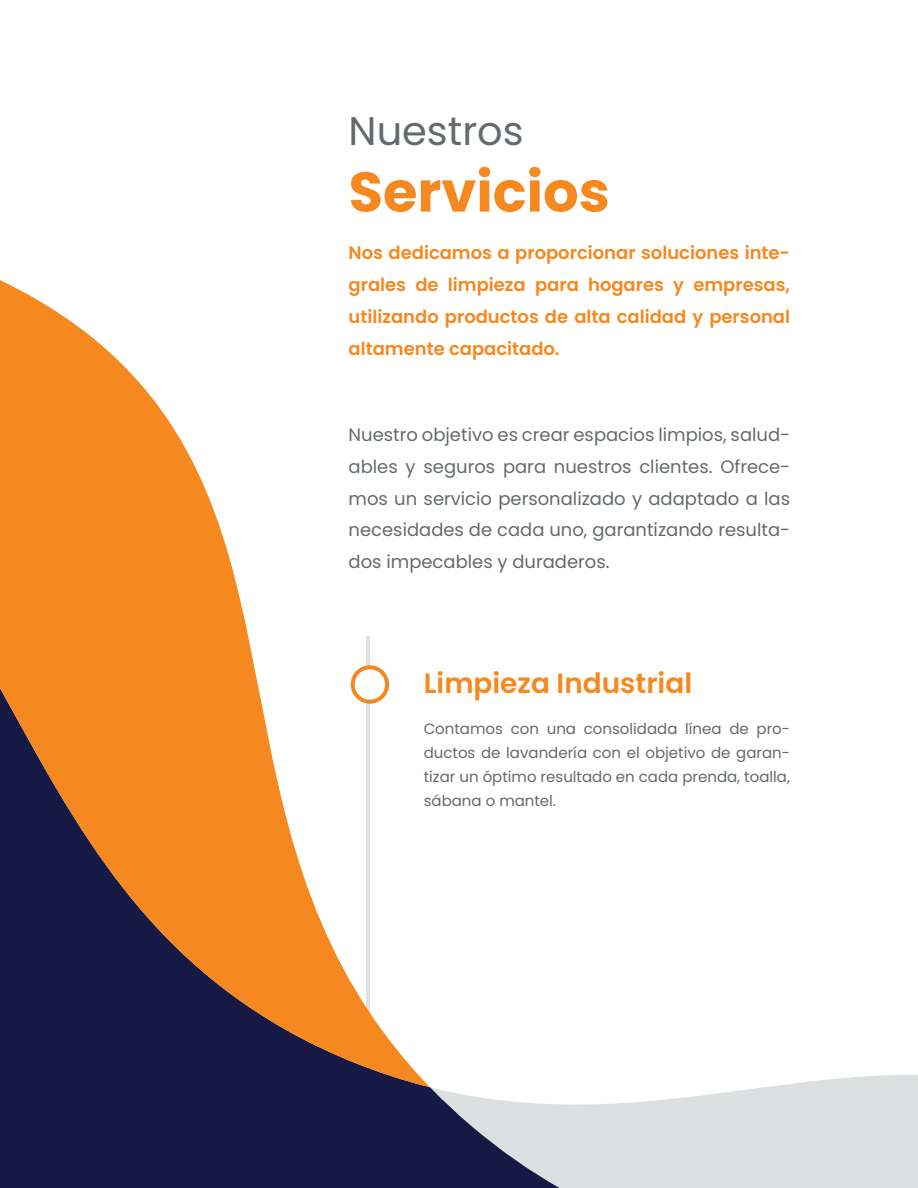
<style>
.page{position:relative;width:918px;height:1188px;background:#fff}
.page>*{position:absolute;margin:0;border:0;box-sizing:border-box;transform-origin:0 0}
.t1{font:700 55.95px "Poppins";color:#f5881f}
.t2{font:39.9px "Poppins";color:#646a6c}
.t3{font:600 27.9px "Poppins";color:#f5881f}
.t4{font:18px/32px "Poppins";color:#646a6c;text-align:justify}
.t5{font:600 18px/32px "Poppins";color:#f5881f;text-align:justify}
.t6{font:15px/24px "Poppins";color:#646a6c;text-align:justify}
</style>
<div class="page">
<svg style="left:560px;top:1075px;width:358px;height:113px;background:#e1e4e4"></svg>
<svg style="left:0;top:1087px;width:560px;height:101px;background:#2e3057"></svg>
<svg style="left:0;top:280px;width:430px;height:807px"></svg>
<svg style="left:351px;top:665px;width:38px;height:39px"></svg>
<h2 class="t2" style="left:349px;top:107px;width:176px">Nuestros</h2>
<h1 class="t1" style="left:349px;top:160px;width:263px">Servicios</h1>
<p class="t5" style="left:349px;top:237px;width:443px">Nos dedicamos a proporcionar soluciones inte&shy;grales de limpieza para hogares y empresas, utilizando productos de alta calidad y personal altamente capacitado.</p>
<p class="t4" style="left:349px;top:418px;width:443px">Nuestro objetivo es crear espacios limpios, salud&shy;ables y seguros para nuestros clientes. Ofrece&shy;mos un servicio personalizado y adaptado a las necesidades de cada uno, garantizando resulta&shy;dos impecables y duraderos.</p>
<h3 class="t3" style="left:424px;top:667px;width:270px">Limpieza Industrial</h3>
<p class="t6" style="left:424px;top:717px;width:368px">Contamos con una consolidada línea de pro&shy;ductos de lavandería con el objetivo de garan&shy;tizar un óptimo resultado en cada prenda, toalla, sábana o mantel.</p>
</div>
